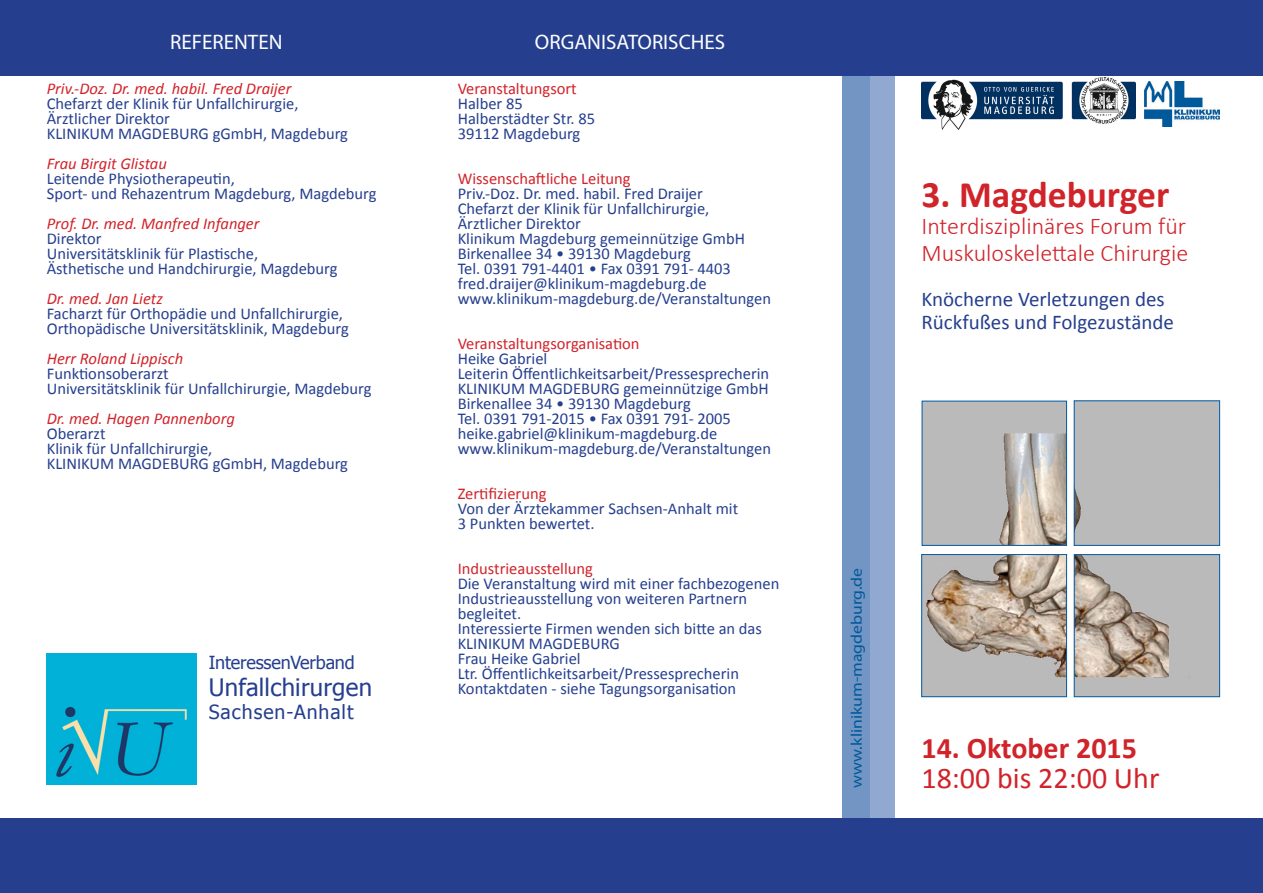
<style>
.page{position:relative;width:1263px;height:893px;background:#fff}
.page>*{position:absolute;margin:0;border:0;box-sizing:border-box;transform-origin:0 0}
.t1{font:700 37.5px "Calibri";color:#d1232a}
.t2{font:30px "Calibri";color:#d1232a}
.t3{font:700 30px "Calibri";color:#d1232a}
.t4{font:300 24px/27px "Calibri";color:#d1232a}
.t5{font:24px "Tahoma";letter-spacing:.01em;color:#253f8e}
.t6{font:21px "Calibri";color:#253f8e}
.t7{font:21px "Myriad Pro";color:#fff}
.t8{font:19.5px "Tahoma";letter-spacing:.05em;color:#253f8e}
.t9{font:18px "Tahoma";letter-spacing:-.01em;color:#253f8e}
.t10{font:16.5px "Calibri";color:#253f8e}
.t11{font:italic 16.5px "Calibri";color:#d1232a}
.t12{font:16.5px "Calibri";color:#d1232a}
.t13{font:15.6px "Myriad Pro";color:#00599a;scale:1.14 1}
</style>
<div class="page">
<div style="left:868px;top:24px;width:27px;height:828px;background:#91a9d0"></div>
<div style="left:842px;top:24px;width:28px;height:828px;background:#7295c3"></div>
<div style="left:0;top:0;width:1263px;height:76px;background:#253f8e"></div>
<div style="left:0;top:819px;width:1263px;height:74px;background:#253f8e"></div>
<svg style="left:921px;top:400px;width:299px;height:297px;background:#b7b4b1"></svg>
<img style="left:921px;top:77px;width:214px;height:53px">
<img style="left:1145px;top:82px;width:74px;height:44px">
<img style="left:47px;top:654px;width:149px;height:131px">
<p class="t7" style="left:170px;top:29px;width:114px">REFERENTEN</p>
<p class="t7" style="left:535px;top:29px;width:192px">ORGANISATORISCHES</p>
<p class="t11" style="left:47px;top:77px;width:246px">Priv.-Doz. Dr. med. habil. Fred Draijer</p>
<p class="t10" style="left:47px;top:93px;width:253px">Chefarzt der Klinik für Unfallchirurgie,</p>
<p class="t10" style="left:47px;top:108px;width:125px">Ärztlicher Direktor</p>
<p class="t10" style="left:47px;top:123px;width:303px">KLINIKUM MAGDEBURG gGmbH, Magdeburg</p>
<p class="t11" style="left:47px;top:152px;width:122px">Frau Birgit Glistau</p>
<p class="t10" style="left:47px;top:168px;width:190px">Leitende Physiotherapeutin,</p>
<p class="t10" style="left:47px;top:183px;width:331px">Sport- und Rehazentrum Magdeburg, Magdeburg</p>
<p class="t11" style="left:47px;top:212px;width:214px">Prof. Dr. med. Manfred Infanger</p>
<p class="t10" style="left:47px;top:228px;width:56px">Direktor</p>
<p class="t10" style="left:47px;top:243px;width:213px">Universitätsklinik für Plastische,</p>
<p class="t10" style="left:47px;top:258px;width:292px">Ästhetische und Handchirurgie, Magdeburg</p>
<p class="t11" style="left:47px;top:287px;width:118px">Dr. med. Jan Lietz</p>
<p class="t10" style="left:47px;top:303px;width:298px">Facharzt für Orthopädie und Unfallchirurgie,</p>
<p class="t10" style="left:47px;top:318px;width:303px">Orthopädische Universitätsklinik, Magdeburg</p>
<p class="t11" style="left:47px;top:347px;width:138px">Herr Roland Lippisch</p>
<p class="t10" style="left:47px;top:363px;width:124px">Funktionsoberarzt</p>
<p class="t10" style="left:47px;top:378px;width:326px">Universitätsklinik für Unfallchirurgie, Magdeburg</p>
<p class="t11" style="left:47px;top:407px;width:190px">Dr. med. Hagen Pannenborg</p>
<p class="t10" style="left:47px;top:423px;width:60px">Oberarzt</p>
<p class="t10" style="left:47px;top:438px;width:167px">Klinik für Unfallchirurgie,</p>
<p class="t10" style="left:47px;top:453px;width:303px">KLINIKUM MAGDEBURG gGmbH, Magdeburg</p>
<p class="t9" style="left:209px;top:651px;width:147px">InteressenVerband</p>
<p class="t5" style="left:209px;top:671px;width:165px">Unfallchirurgen</p>
<p class="t8" style="left:209px;top:699px;width:146px">Sachsen-Anhalt</p>
<p class="t12" style="left:458px;top:78px;width:121px">Veranstaltungsort</p>
<p class="t10" style="left:458px;top:93px;width:67px">Halber 85</p>
<p class="t10" style="left:458px;top:108px;width:139px">Halberstädter Str. 85</p>
<p class="t10" style="left:458px;top:123px;width:124px">39112 Magdeburg</p>
<p class="t12" style="left:458px;top:168px;width:175px">Wissenschaftliche Leitung</p>
<p class="t10" style="left:458px;top:183px;width:247px">Priv.-Doz. Dr. med. habil. Fred Draijer</p>
<p class="t10" style="left:458px;top:198px;width:253px">Chefarzt der Klinik für Unfallchirurgie,</p>
<p class="t10" style="left:458px;top:213px;width:125px">Ärztlicher Direktor</p>
<p class="t10" style="left:458px;top:228px;width:289px">Klinikum Magdeburg gemeinnützige GmbH</p>
<p class="t10" style="left:458px;top:243px;width:235px">Birkenallee 34 • 39130 Magdeburg</p>
<p class="t10" style="left:458px;top:258px;width:275px">Tel. 0391 791-4401 • Fax 0391 791- 4403</p>
<p class="t10" style="left:458px;top:273px;width:251px">fred.draijer@klinikum-magdeburg.de</p>
<p class="t10" style="left:458px;top:288px;width:315px">www.klinikum-magdeburg.de/Veranstaltungen</p>
<p class="t12" style="left:458px;top:333px;width:183px">Veranstaltungsorganisation</p>
<p class="t10" style="left:458px;top:348px;width:91px">Heike Gabriel</p>
<p class="t10" style="left:458px;top:363px;width:313px">Leiterin Öffentlichkeitsarbeit/Pressesprecherin</p>
<p class="t10" style="left:458px;top:378px;width:312px">KLINIKUM MAGDEBURG gemeinnützige GmbH</p>
<p class="t10" style="left:458px;top:393px;width:235px">Birkenallee 34 • 39130 Magdeburg</p>
<p class="t10" style="left:458px;top:408px;width:275px">Tel. 0391 791-2015 • Fax 0391 791- 2005</p>
<p class="t10" style="left:458px;top:423px;width:261px">heike.gabriel@klinikum-magdeburg.de</p>
<p class="t10" style="left:458px;top:438px;width:315px">www.klinikum-magdeburg.de/Veranstaltungen</p>
<p class="t12" style="left:458px;top:483px;width:90px">Zertifizierung</p>
<p class="t10" style="left:458px;top:498px;width:282px">Von der Ärztekammer Sachsen-Anhalt mit</p>
<p class="t10" style="left:458px;top:513px;width:138px">3 Punkten bewertet.</p>
<p class="t12" style="left:458px;top:558px;width:137px">Industrieausstellung</p>
<p class="t10" style="left:458px;top:573px;width:323px">Die Veranstaltung wird mit einer fachbezogenen</p>
<p class="t10" style="left:458px;top:588px;width:291px">Industrieausstellung von weiteren Partnern</p>
<p class="t10" style="left:458px;top:603px;width:65px">begleitet.</p>
<p class="t10" style="left:458px;top:618px;width:306px">Interessierte Firmen wenden sich bitte an das</p>
<p class="t10" style="left:458px;top:633px;width:164px">KLINIKUM MAGDEBURG</p>
<p class="t10" style="left:458px;top:648px;width:124px">Frau Heike Gabriel</p>
<p class="t10" style="left:458px;top:663px;width:283px">Ltr. Öffentlichkeitsarbeit/Pressesprecherin</p>
<p class="t10" style="left:458px;top:678px;width:280px">Kontaktdaten - siehe Tagungsorganisation</p>
<p class="t1" style="left:921px;top:171px;width:249px">3. Magdeburger</p>
<p class="t4" style="left:921px;top:213px;width:268px">Interdisziplinäres Forum für<br>Muskuloskelettale Chirurgie</p>
<p class="t6" style="left:921px;top:286px;width:245px">Knöcherne Verletzungen des</p>
<p class="t6" style="left:921px;top:308px;width:254px">Rückfußes und Folgezustände</p>
<p class="t13" style="left:847px;top:788px;width:195px;rotate:-90deg">www.klinikum-magdeburg.de</p>
<p class="t3" style="left:921px;top:728px;width:217px">14. Oktober 2015</p>
<p class="t2" style="left:921px;top:759px;width:239px">18:00 bis 22:00 Uhr</p>
</div>
